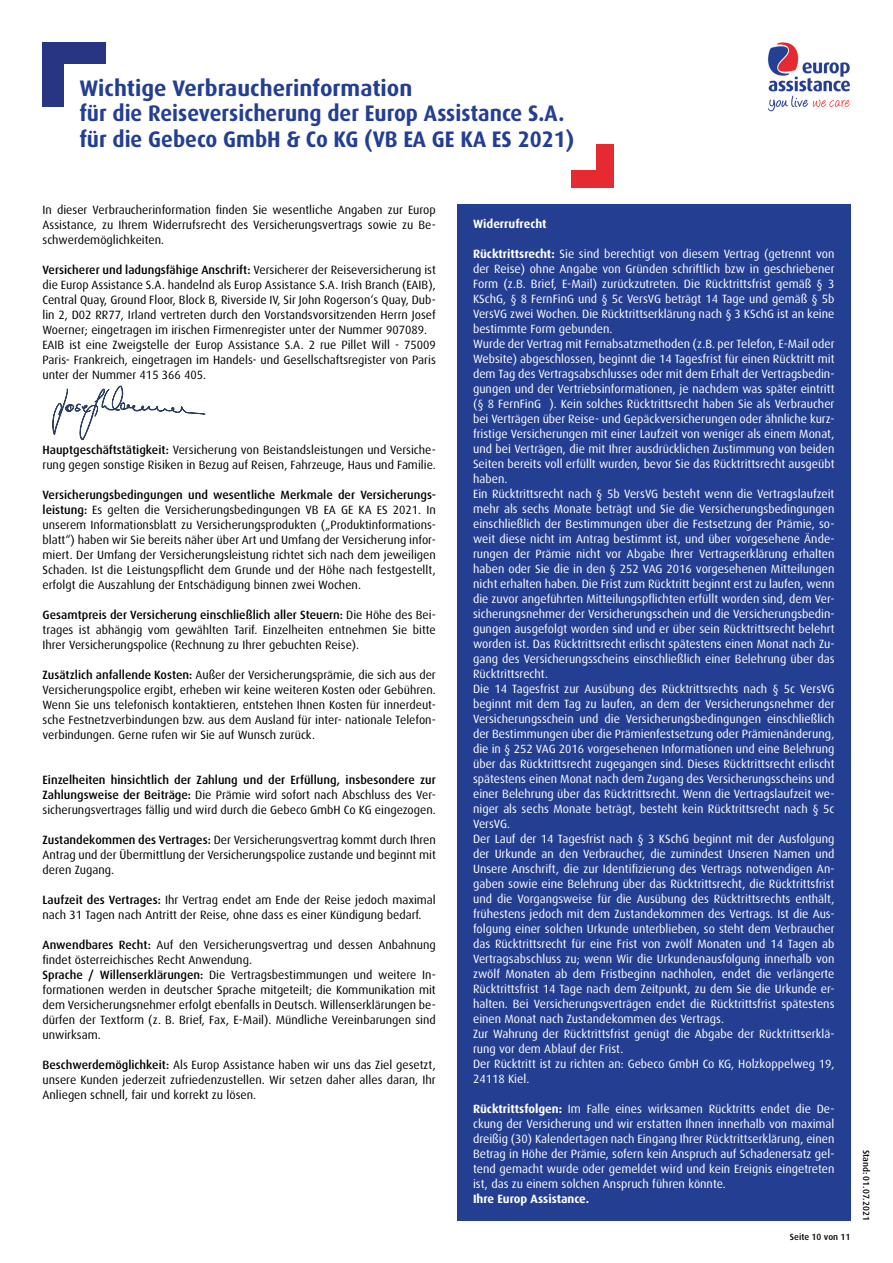
<style>
.page{position:relative;width:893px;height:1263px;background:#fff}
.page>*{position:absolute;margin:0;border:0;box-sizing:border-box;transform-origin:0 0}
.t1{font:700 22.5px/25.5px "Dax Pro";color:#243f92}
.t2{font:12px/15px "Dax Pro";color:#fff}
.t3{font:12px/15px "Dax Pro";color:#000;text-align:justify}
.t4{font:700 12px "Dax Pro";color:#fff}
.t5{font:500 9px "Dax Pro";color:#000}
.s1{font-weight:500}
.s2{font-weight:700}
</style>
<div class="page">
<div style="left:457px;top:204px;width:393px;height:1016px;background:#243f92"></div>
<img style="left:767px;top:42px;width:84px;height:70px">
<div style="left:43px;top:43px;width:63px;height:21px;background:#283583"></div>
<div style="left:43px;top:43px;width:21px;height:64px;background:#283583"></div>
<div style="left:571px;top:170px;width:42px;height:17px;background:#e62a32"></div>
<div style="left:596px;top:145px;width:17px;height:42px;background:#e62a32"></div>
<svg style="left:52px;top:386px;width:153px;height:55px"></svg>
<h1 class="t1" style="left:79px;top:74px;width:497px">Wichtige Verbraucherinformation<br>für die Reiseversicherung der Europ Assistance S.A. für die Gebeco GmbH &amp; Co KG (VB EA GE KA ES 2021)</h1>
<p class="t3" style="left:43px;top:202px;width:395px">In dieser Verbraucherinformation finden Sie wesentliche Angaben zur Europ Assistance, zu Ihrem Widerrufsrecht des Versicherungsvertrags sowie zu Be&shy;schwerdemöglichkeiten.</p>
<p class="t3" style="left:43px;top:262px;width:395px;text-align:left"><span class="s1">Versicherer und ladungsfähige Anschrift:</span> Versicherer der Reiseversicherung ist die Europ Assistance S.A. handelnd als Europ Assistance S.A. Irish Branch (EAIB), Central Quay, Ground Floor, Block B, Riverside IV, Sir John Rogerson‘s Quay, Dub&shy;lin 2, D02 RR77, Irland vertreten durch den Vorstandsvorsitzenden Herrn Josef Woerner; eingetragen im irischen Firmenregister unter der Nummer 907089.<br>EAIB ist eine Zweigstelle der Europ Assistance S.A. 2 rue Pillet Will - 75009<br>Paris- Frankreich, eingetragen im Handels- und Gesellschaftsregister von Paris unter der Nummer 415 366 405.</p>
<p class="t3" style="left:43px;top:442px;width:395px"><span class="s1">Hauptgeschäftstätigkeit:</span> Versicherung von Beistandsleistungen und Versiche&shy;rung gegen sonstige Risiken in Bezug auf Reisen, Fahrzeuge, Haus und Familie.</p>
<p class="t3" style="left:43px;top:487px;width:395px"><span class="s1">Versicherungsbedingungen und wesentliche Merkmale der Versicherungs&shy;leistung:</span> Es gelten die Versicherungsbedingungen VB EA GE KA ES 2021. In unserem Informationsblatt zu Versicherungsprodukten („Produktinformations&shy;blatt“) haben wir Sie bereits näher über Art und Umfang der Versicherung infor&shy;miert. Der Umfang der Versicherungsleistung richtet sich nach dem jeweiligen Schaden. Ist die Leistungspflicht dem Grunde und der Höhe nach festgestellt, erfolgt die Auszahlung der Entschädigung binnen zwei Wochen.</p>
<p class="t3" style="left:43px;top:607px;width:395px"><span class="s1">Gesamtpreis der Versicherung einschließlich aller Steuern:</span> Die Höhe des Bei&shy;trages ist abhängig vom gewählten Tarif. Einzelheiten entnehmen Sie bitte Ihrer Versicherungspolice (Rechnung zu Ihrer gebuchten Reise).</p>
<p class="t3" style="left:43px;top:667px;width:395px"><span class="s1">Zusätzlich anfallende Kosten:</span> Außer der Versicherungsprämie, die sich aus der Versicherungspolice ergibt, erheben wir keine weiteren Kosten oder Gebühren.<br>Wenn Sie uns telefonisch kontaktieren, entstehen Ihnen Kosten für innerdeut&shy;sche Festnetzverbindungen bzw. aus dem Ausland für inter- nationale Telefon&shy;verbindungen. Gerne rufen wir Sie auf Wunsch zurück.</p>
<p class="t3" style="left:43px;top:772px;width:395px"><span class="s1">Einzelheiten hinsichtlich der Zahlung und der Erfüllung, insbesondere zur Zahlungsweise der Beiträge:</span> Die Prämie wird sofort nach Abschluss des Ver&shy;sicherungsvertrages fällig und wird durch die Gebeco GmbH Co KG eingezogen.</p>
<p class="t3" style="left:43px;top:832px;width:395px"><span class="s1">Zustandekommen des Vertrages:</span> Der Versicherungsvertrag kommt durch Ihren Antrag und der Übermittlung der Versicherungspolice zustande und beginnt mit deren Zugang.</p>
<p class="t3" style="left:43px;top:892px;width:395px"><span class="s1">Laufzeit des Vertrages:</span> Ihr Vertrag endet am Ende der Reise jedoch maximal nach 31 Tagen nach Antritt der Reise, ohne dass es einer Kündigung bedarf.</p>
<p class="t3" style="left:43px;top:937px;width:395px;text-align:left"><span class="s1">Anwendbares Recht:</span> Auf den Versicherungsvertrag und dessen Anbahnung findet österreichisches Recht Anwendung.<br><span class="s1">Sprache / Willenserklärungen:</span> Die Vertragsbestimmungen und weitere In&shy;formationen werden in deutscher Sprache mitgeteilt; die Kommunikation mit dem Versicherungsnehmer erfolgt ebenfalls in Deutsch. Willenserklärungen be&shy;dürfen der Textform (z. B. Brief, Fax, E-Mail). Mündliche Vereinbarungen sind unwirksam.</p>
<p class="t3" style="left:43px;top:1057px;width:395px"><span class="s1">Beschwerdemöglichkeit:</span> Als Europ Assistance haben wir uns das Ziel gesetzt, unsere Kunden jederzeit zufriedenzustellen. Wir setzen daher alles daran, Ihr Anliegen schnell, fair und korrekt zu lösen.</p>
<p class="t4" style="left:473px;top:216px;width:75px">Widerrufrecht</p>
<p class="t2" style="left:473px;top:245px;width:363px"><span class="s2">Rücktrittsrecht:</span> Sie sind berechtigt von diesem Vertrag (getrennt von der Reise) ohne Angabe von Gründen schriftlich bzw in geschriebener Form (z.B. Brief, E-Mail) zurückzutreten. Die Rücktrittsfrist gemäß § 3<br>KSchG, § 8 FernFinG und § 5c VersVG beträgt 14 Tage und gemäß § 5b VersVG zwei Wochen. Die Rücktrittserklärung nach § 3 KSchG ist an keine bestimmte Form gebunden.<br>Wurde der Vertrag mit Fernabsatzmethoden (z.B. per Telefon, E-Mail oder Website) abgeschlossen, beginnt die 14 Tagesfrist für einen Rücktritt mit dem Tag des Vertragsabschlusses oder mit dem Erhalt der Vertragsbedin&shy;gungen und der Vertriebsinformationen, je nachdem was später eintritt (§ 8 FernFinG ). Kein solches Rücktrittsrecht haben Sie als Verbraucher bei Verträgen über Reise- und Gepäckversicherungen oder ähnliche kurz&shy;fristige Versicherungen mit einer Laufzeit von weniger als einem Monat, und bei Verträgen, die mit Ihrer ausdrücklichen Zustimmung von beiden Seiten bereits voll erfüllt wurden, bevor Sie das Rücktrittsrecht ausgeübt haben.<br>Ein Rücktrittsrecht nach § 5b VersVG besteht wenn die Vertragslaufzeit mehr als sechs Monate beträgt und Sie die Versicherungsbedingungen einschließlich der Bestimmungen über die Festsetzung der Prämie, so&shy;weit diese nicht im Antrag bestimmt ist, und über vorgesehene Ände&shy;rungen der Prämie nicht vor Abgabe Ihrer Vertragserklärung erhalten haben oder Sie die in den § 252 VAG 2016 vorgesehenen Mitteilungen nicht erhalten haben. Die Frist zum Rücktritt beginnt erst zu laufen, wenn die zuvor angeführten Mitteilungspflichten erfüllt worden sind, dem Ver&shy;sicherungsnehmer der Versicherungsschein und die Versicherungsbedin&shy;gungen ausgefolgt worden sind und er über sein Rücktrittsrecht belehrt worden ist. Das Rücktrittsrecht erlischt spätestens einen Monat nach Zu&shy;gang des Versicherungsscheins einschließlich einer Belehrung über das Rücktrittsrecht.<br>Die 14 Tagesfrist zur Ausübung des Rücktrittsrechts nach § 5c VersVG beginnt mit dem Tag zu laufen, an dem der Versicherungsnehmer der Versicherungsschein und die Versicherungsbedingungen einschließlich der Bestimmungen über die Prämienfestsetzung oder Prämienänderung, die in § 252 VAG 2016 vorgesehenen Informationen und eine Belehrung über das Rücktrittsrecht zugegangen sind. Dieses Rücktrittsrecht erlischt spätestens einen Monat nach dem Zugang des Versicherungsscheins und einer Belehrung über das Rücktrittsrecht. Wenn die Vertragslaufzeit we&shy;niger als sechs Monate beträgt, besteht kein Rücktrittsrecht nach § 5c VersVG.<br>Der Lauf der 14 Tagesfrist nach § 3 KSchG beginnt mit der Ausfolgung der Urkunde an den Verbraucher, die zumindest Unseren Namen und Unsere Anschrift, die zur Identifizierung des Vertrags notwendigen An&shy;gaben sowie eine Belehrung über das Rücktrittsrecht, die Rücktrittsfrist und die Vorgangsweise für die Ausübung des Rücktrittsrechts enthält, frühestens jedoch mit dem Zustandekommen des Vertrags. Ist die Aus&shy;folgung einer solchen Urkunde unterblieben, so steht dem Verbraucher das Rücktrittsrecht für eine Frist von zwölf Monaten und 14 Tagen ab Vertragsabschluss zu; wenn Wir die Urkundenausfolgung innerhalb von zwölf Monaten ab dem Fristbeginn nachholen, endet die verlängerte Rücktrittsfrist 14 Tage nach dem Zeitpunkt, zu dem Sie die Urkunde er&shy;halten. Bei Versicherungsverträgen endet die Rücktrittsfrist spätestens einen Monat nach Zustandekommen des Vertrags.<br>Zur Wahrung der Rücktrittsfrist genügt die Abgabe der Rücktrittserklä&shy;rung vor dem Ablauf der Frist.<br>Der Rücktritt ist zu richten an: Gebeco GmbH Co KG, Holzkoppelweg 19, 24118 Kiel.</p>
<p class="t2" style="left:473px;top:1100px;width:363px;text-align:justify"><span class="s2">Rücktrittsfolgen:</span> Im Falle eines wirksamen Rücktritts endet die De&shy;ckung der Versicherung und wir erstatten Ihnen innerhalb von maximal dreißig (30) Kalendertagen nach Eingang Ihrer Rücktrittserklärung, einen Betrag in Höhe der Prämie, sofern kein Anspruch auf Schadenersatz gel&shy;tend gemacht wurde oder gemeldet wird und kein Ereignis eingetreten ist, das zu einem solchen Anspruch führen könnte.</p>
<p class="t4" style="left:473px;top:1191px;width:118px">Ihre Europ Assistance.</p>
<p class="t5" style="left:790px;top:1231px;width:62px">Seite 10 von 11</p>
<p class="t5" style="left:872px;top:1150px;width:72px;rotate:90deg">Stand: 01.07.2021</p>
</div>
